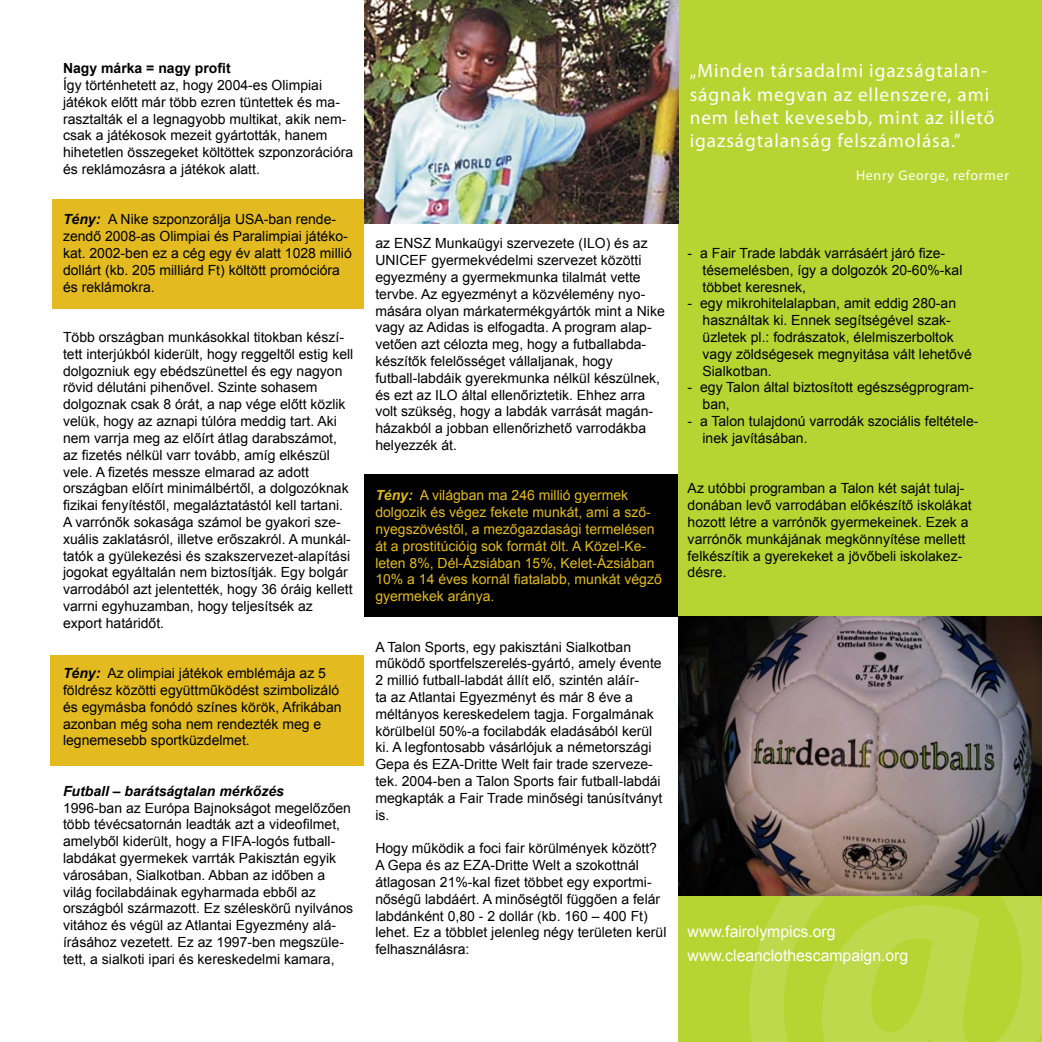
<style>
.page{position:relative;width:1042px;height:1042px;background:#fff}
.page>*{position:absolute;margin:0;border:0;box-sizing:border-box;transform-origin:0 0}
.t1{font:388.5px "Hobo Std";color:#c0d84b}
.t2{font:19.25px/23.1px "Myriad Pro";letter-spacing:.05em;color:#fff}
.t3{font:15.75px/23.8px "Arial";color:#fff}
.t4{font:14px/16.8px "Arial";color:#000}
.t5{font:14px/16.8px "Arial";color:#e3ba1f}
.t6{font:italic 700 14px "Arial";color:#000}
.t7{font:14px "Myriad Pro";letter-spacing:.05em;color:#fff}
.t8{font:700 14px "Arial";color:#000}
.s1{font-weight:700;font-style:italic}
</style>
<div class="page">
<div style="left:678px;top:0;width:364px;height:1042px;background:#b8d433"></div>
<div style="left:364px;top:475px;width:314px;height:142px;background:#000"></div>
<img style="left:364px;top:0;width:314px;height:223px">
<div style="left:51px;top:655px;width:313px;height:111px;background:#e3ba1f"></div>
<div style="left:52px;top:200px;width:312px;height:109px;background:#e3ba1f"></div>
<img style="left:678px;top:616px;width:364px;height:280px">
<p class="t8" style="left:63px;top:59px;width:169px">Nagy márka = nagy profit</p>
<p class="t4" style="left:63px;top:77px;width:292px">Így történhetett az, hogy 2004-es Olimpiai játékok előtt már több ezren tüntettek és ma&shy;rasztalták el a legnagyobb multikat, akik nem&shy;csak a játékosok mezeit gyártották, hanem hihetetlen összegeket költöttek szponzorációra és reklámozásra a játékok alatt.</p>
<p class="t4" style="left:63px;top:211px;width:290px"><span class="s1">Tény:</span> A Nike szponzorálja USA-ban rende&shy;zendő 2008-as Olimpiai és Paralimpiai játéko&shy;kat. 2002-ben ez a cég egy év alatt 1028 millió dollárt (kb. 205 milliárd Ft) költött promócióra és reklámokra.</p>
<p class="t4" style="left:63px;top:329px;width:292px">Több országban munkásokkal titokban készí&shy;tett interjúkból kiderült, hogy reggeltől estig kell dolgozniuk egy ebédszünettel és egy nagyon rövid délutáni pihenővel. Szinte sohasem dolgoznak csak 8 órát, a nap vége előtt közlik velük, hogy az aznapi túlóra meddig tart. Aki nem varrja meg az előírt átlag darabszámot, az fizetés nélkül varr tovább, amíg elkészül vele. A fizetés messze elmarad az adott országban előírt minimálbértől, a dolgozóknak fizikai fenyítéstől, megaláztatástól kell tartani.<br>A varrónők sokasága számol be gyakori sze&shy;xuális zaklatásról, illetve erőszakról. A munkál&shy;tatók a gyülekezési és szakszervezet-alapítási jogokat egyáltalán nem biztosítják. Egy bolgár varrodából azt jelentették, hogy 36 óráig kellett varrni egyhuzamban, hogy teljesítsék az export határidőt.</p>
<p class="t4" style="left:63px;top:665px;width:280px"><span class="s1">Tény:</span> Az olimpiai játékok emblémája az 5 földrész közötti együttműködést szimbolizáló és egymásba fonódó színes körök, Afrikában azonban még soha nem rendezték meg e legnemesebb sportküzdelmet.</p>
<p class="t6" style="left:63px;top:782px;width:222px">Futball – barátságtalan mérkőzés</p>
<p class="t4" style="left:63px;top:799px;width:292px">1996-ban az Európa Bajnokságot megelőzően több tévécsatornán leadták azt a videofilmet, amelyből kiderült, hogy a FIFA-logós futball&shy;labdákat gyermekek varrták Pakisztán egyik városában, Sialkotban. Abban az időben a világ focilabdáinak egyharmada ebből az országból származott. Ez széleskörű nyilvános vitához és végül az Atlantai Egyezmény alá&shy;írásához vezetett. Ez az 1997-ben megszüle&shy;tett, a sialkoti ipari és kereskedelmi kamara,</p>
<p class="t4" style="left:375px;top:235px;width:291px">az ENSZ Munkaügyi szervezete (ILO) és az UNICEF gyermekvédelmi szervezet közötti egyezmény a gyermekmunka tilalmát vette tervbe. Az egyezményt a közvélemény nyo&shy;mására olyan márkatermékgyártók mint a Nike vagy az Adidas is elfogadta. A program alap&shy;vetően azt célozta meg, hogy a futballabda&shy;készítők felelősséget vállaljanak, hogy futball-labdáik gyerekmunka nélkül készülnek, és ezt az ILO által ellenőriztetik. Ehhez arra volt szükség, hogy a labdák varrását magán&shy;házakból a jobban ellenőrizhető varrodákba helyezzék át.</p>
<p class="t5" style="left:375px;top:487px;width:288px"><span class="s1">Tény:</span> A világban ma 246 millió gyermek dolgozik és végez fekete munkát, ami a sző&shy;nyegszövéstől, a mezőgazdasági termelésen át a prostitúcióig sok formát ölt. A Közel-Ke&shy;leten 8%, Dél-Ázsiában 15%, Kelet-Ázsiában 10% a 14 éves kornál fiatalabb, munkát végző gyermekek aránya.</p>
<p class="t4" style="left:375px;top:638px;width:289px">A Talon Sports, egy pakisztáni Sialkotban működő sportfelszerelés-gyártó, amely évente 2 millió futball-labdát állít elő, szintén aláír-<br>ta az Atlantai Egyezményt és már 8 éve a méltányos kereskedelem tagja. Forgalmának körülbelül 50%-a focilabdák eladásából kerül ki. A legfontosabb vásárlójuk a németországi Gepa és EZA-Dritte Welt fair trade szerveze&shy;tek. 2004-ben a Talon Sports fair futball-labdái megkapták a Fair Trade minőségi tanúsítványt is.</p>
<p class="t4" style="left:375px;top:840px;width:293px">Hogy működik a foci fair körülmények között?<br>A Gepa és az EZA-Dritte Welt a szokottnál átlagosan 21%-kal fizet többet egy exportmi&shy;nőségű labdáért. A minőségtől függően a felár labdánként 0,80 - 2 dollár (kb. 160 – 400 Ft) lehet. Ez a többlet jelenleg négy területen kerül felhasználásra:</p>
<h2 class="t2" style="left:690px;top:60px;width:306px">„Minden társadalmi igazságtalan&shy;ságnak megvan az ellenszere, ami nem lehet kevesebb, mint az illető igazságtalanság felszámolása.”</h2>
<p class="t7" style="left:856px;top:168px;width:154px">Henry George, reformer</p>
<p class="t4" style="left:702px;top:245px;width:261px;text-indent:-15px">- a Fair Trade labdák varrásáért járó fize&shy;tésemelésben, így a dolgozók 20-60%-kal többet keresnek,</p>
<p class="t4" style="left:702px;top:295px;width:271px;text-indent:-15px">- egy mikrohitelalapban, amit eddig 280-an használtak ki. Ennek segítségével szak&shy;üzletek pl.: fodrászatok, élelmiszerboltok vagy zöldségesek megnyitása vált lehetővé Sialkotban.</p>
<p class="t4" style="left:702px;top:379px;width:273px;text-indent:-15px">- egy Talon által biztosított egészségprogram&shy;ban,</p>
<p class="t4" style="left:702px;top:413px;width:277px;text-indent:-15px">- a Talon tulajdonú varrodák szociális feltétele&shy;inek javításában.</p>
<p class="t4" style="left:687px;top:480px;width:286px">Az utóbbi programban a Talon két saját tulaj&shy;donában levő varrodában előkészítő iskolákat hozott létre a varrónők gyermekeinek. Ezek a varrónők munkájának megkönnyítése mellett felkészítik a gyerekeket a jövőbeli iskolakez&shy;désre.</p>
<h1 class="t1" style="left:731px;top:673px;width:341px">@</h1>
<p class="t3" style="left:687px;top:920px;width:222px">www.fairolympics.org www.cleanclothescampaign.org</p>
</div>
